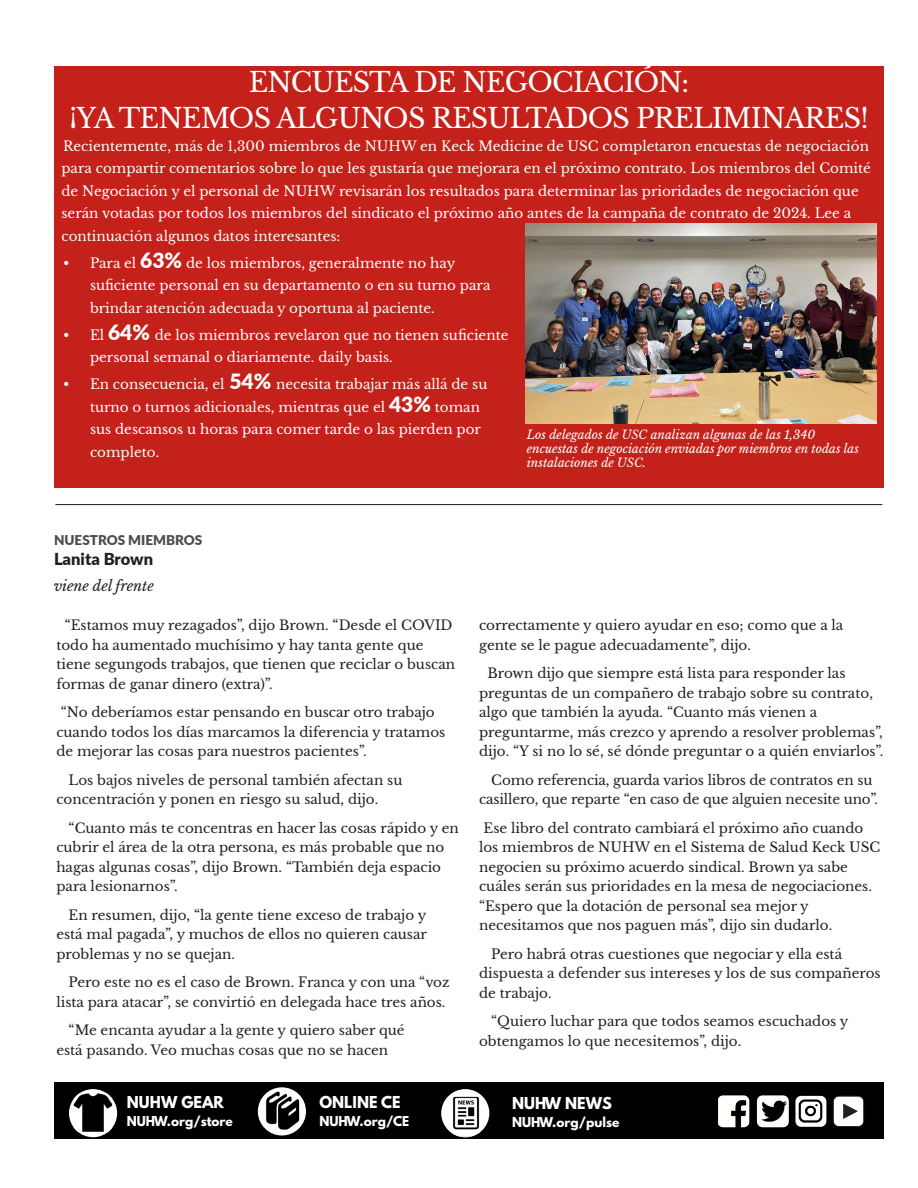
<style>
.page{position:relative;width:918px;height:1188px;background:#fff}
.page>*{position:absolute;margin:0;border:0;box-sizing:border-box;transform-origin:0 0}
.t1{font:27px "Libre Baskerville";letter-spacing:-.03em;color:#fff}
.t2{font:900 16.5px "Lato";color:#231f20}
.t3{font:700 14.55px "League Spartan";color:#fff}
.t4{font:italic 14.25px "Libre Baskerville";color:#231f20}
.t5{font:13.5px/19.5px "Libre Baskerville";color:#231f20}
.t6{font:13.5px/22.5px "Libre Baskerville";color:#fff}
.t7{font:italic 13.5px/16.2px "Libre Baskerville";color:#fff}
.t8{font:900 13.5px "Lato";color:#4b4c4d}
.t9{font:700 12.15px "League Spartan";color:#fff}
.t10{font:italic 12px/14.4px "Libre Baskerville";color:#fff}
.s1{font-family:"Lato";font-weight:900;font-size:21px}
</style>
<div class="page">
<div style="left:54px;top:1082px;width:830px;height:56px;background:#000"></div>
<div style="left:258px;top:1087px;width:48px;height:49px;background:#fff;border-radius:50%"></div>
<img style="left:264px;top:1092px;width:38px;height:38px">
<div style="left:441px;top:1089px;width:48px;height:48px;background:#fff;border-radius:50%"></div>
<img style="left:451px;top:1097px;width:29px;height:40px">
<div style="left:69px;top:1089px;width:48px;height:48px;background:#fff;border-radius:50%"></div>
<img style="left:74px;top:1093px;width:38px;height:39px">
<img style="left:718px;top:1095px;width:31px;height:32px">
<div style="left:757px;top:1095px;width:32px;height:32px;background:#fff;border-radius:6px"></div>
<img style="left:762px;top:1100px;width:24px;height:22px">
<img style="left:795px;top:1096px;width:31px;height:31px">
<img style="left:834px;top:1096px;width:30px;height:29px">
<div style="left:833px;top:1096px;width:31px;height:31px;border:1px solid #231f20;border-radius:6px"></div>
<hr style="left:55px;top:504px;width:827px;height:1px;background:#231f20">
<div style="left:54px;top:66px;width:830px;height:421px;background:#c3211a"></div>
<img style="left:525px;top:224px;width:351px;height:199px">
<p class="t1" style="left:249px;top:66px;width:442px">ENCUESTA DE NEGOCIACIÓN:</p>
<p class="t1" style="left:69px;top:102px;width:801px">¡YA TENEMOS ALGUNOS RESULTADOS PRELIMINARES!</p>
<p class="t6" style="left:62px;top:135px;width:811px">Recientemente, más de 1,300 miembros de NUHW en Keck Medicine de USC completaron encuestas de negociación para compartir comentarios sobre lo que les gustaría que mejorara en el próximo contrato. Los miembros del Comité de Negociación y el personal de NUHW revisarán los resultados para determinar las prioridades de negociación que serán votadas por todos los miembros del sindicato el próximo año antes de la campaña de contrato de 2024. Lee a continuación algunos datos interesantes:</p>
<p class="t6" style="left:90px;top:252px;width:402px;text-indent:-27px">• Para el <span class="s1">63%</span> de los miembros, generalmente no hay suficiente personal en su departamento o en su turno para brindar atención adecuada y oportuna al paciente.</p>
<p class="t6" style="left:90px;top:324px;width:420px;text-indent:-27px">• El <span class="s1">64%</span> de los miembros revelaron que no tienen suficiente personal semanal o diariamente. daily basis.</p>
<p class="t6" style="left:90px;top:373px;width:399px;text-indent:-27px">• En consecuencia, el <span class="s1">54%</span> necesita trabajar más allá de su turno o turnos adicionales, mientras que el <span class="s1">43%</span> toman sus descansos u horas para comer tarde o las pierden por completo.</p>
<p class="t7" style="left:527px;top:424px;width:319px">USC stewards discuss some of the 1,340 bargaining surveys submitted by members across USC facilities.</p>
<p class="t10" style="left:527px;top:427px;width:334px">Los delegados de USC analizan algunas de las 1,340 encuestas de negociación enviadas por miembros en todas las instalaciones de USC.</p>
<p class="t8" style="left:54px;top:530px;width:150px">NUESTROS MIEMBROS</p>
<p class="t2" style="left:54px;top:546px;width:101px">Lanita Brown</p>
<p class="t4" style="left:54px;top:577px;width:101px">viene del frente</p>
<p class="t5" style="left:56px;top:616px;width:400px;text-indent:8px">“Estamos muy rezagados”, dijo Brown. “Desde el COVID todo ha aumentado muchísimo y hay tanta gente que tiene segungods trabajos, que tienen que reciclar o buscan formas de ganar dinero (extra)”.</p>
<p class="t5" style="left:56px;top:703px;width:391px;text-indent:4px">“No deberíamos estar pensando en buscar otro trabajo cuando todos los días marcamos la diferencia y tratamos de mejorar las cosas para nuestros pacientes”.</p>
<p class="t5" style="left:56px;top:770px;width:348px;text-indent:12px">Los bajos niveles de personal también afectan su concentración y ponen en riesgo su salud, dijo.</p>
<p class="t5" style="left:56px;top:818px;width:404px;text-indent:12px">“Cuanto más te concentras en hacer las cosas rápido y en cubrir el área de la otra persona, es más probable que no hagas algunas cosas”, dijo Brown. “También deja espacio para lesionarnos”.</p>
<p class="t5" style="left:56px;top:905px;width:372px;text-align:justify;text-indent:12px">En resumen, dijo, “la gente tiene exceso de trabajo y está mal pagada”, y muchos de ellos no quieren causar problemas y no se quejan.</p>
<p class="t5" style="left:56px;top:973px;width:395px;text-indent:12px">Pero este no es el caso de Brown. Franca y con una “voz lista para atacar”, se convirtió en delegada hace tres años.</p>
<p class="t5" style="left:56px;top:1021px;width:350px;text-indent:12px">“Me encanta ayudar a la gente y quiero saber qué está pasando. Veo muchas cosas que no se hacen</p>
<p class="t5" style="left:479px;top:616px;width:366px">correctamente y quiero ayudar en eso; como que a la gente se le pague adecuadamente”, dijo.</p>
<p class="t5" style="left:479px;top:664px;width:406px;text-indent:8px">Brown dijo que siempre está lista para responder las preguntas de un compañero de trabajo sobre su contrato, algo que también la ayuda. “Cuanto más vienen a preguntarme, más crezco y aprendo a resolver problemas”, dijo. “Y si no lo sé, sé dónde preguntar o a quién enviarlos”.</p>
<p class="t5" style="left:479px;top:770px;width:401px;text-align:center">Como referencia, guarda varios libros de contratos en su casillero, que reparte “en caso de que alguien necesite uno”.</p>
<p class="t5" style="left:479px;top:818px;width:403px;text-indent:4px">Ese libro del contrato cambiará el próximo año cuando los miembros de NUHW en el Sistema de Salud Keck USC negocien su próximo acuerdo sindical. Brown ya sabe cuáles serán sus prioridades en la mesa de negociaciones. “Espero que la dotación de personal sea mejor y necesitamos que nos paguen más”, dijo sin dudarlo.</p>
<p class="t5" style="left:479px;top:944px;width:403px;text-indent:12px">Pero habrá otras cuestiones que negociar y ella está dispuesta a defender sus intereses y los de sus compañeros de trabajo.</p>
<p class="t5" style="left:479px;top:1012px;width:371px;text-indent:12px">“Quiero luchar para que todos seamos escuchados y obtengamos lo que necesitemos”, dijo.</p>
<p class="t3" style="left:127px;top:1091px;width:99px">NUHW GEAR</p>
<p class="t9" style="left:127px;top:1112px;width:108px">NUHW.org/store</p>
<p class="t3" style="left:320px;top:1090px;width:83px">ONLINE CE</p>
<p class="t9" style="left:320px;top:1111px;width:91px">NUHW.org/CE</p>
<p class="t3" style="left:512px;top:1092px;width:101px">NUHW NEWS</p>
<p class="t9" style="left:512px;top:1113px;width:109px">NUHW.org/pulse</p>
</div>
